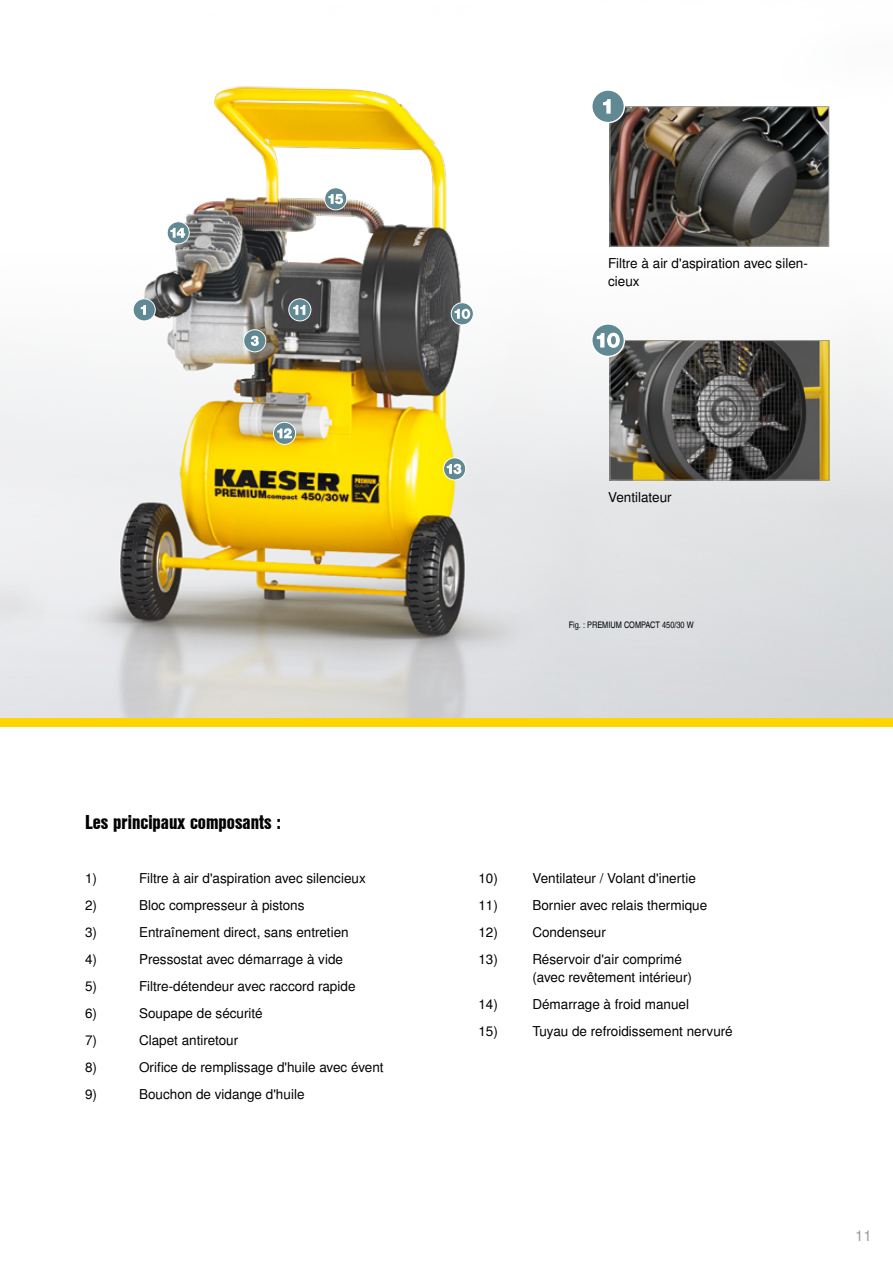
<style>
.page{position:relative;width:893px;height:1263px;background:#fff}
.page>*{position:absolute;margin:0;border:0;box-sizing:border-box;transform-origin:0 0}
.t1{font:19.5px "Nimbus San L Bla Con";color:#000}
.t2{font:15px "Nimbus San L";color:#9d9d9c}
.t3{font:13.5px/18px "Nimbus San L";color:#000}
.t4{font:9px "Nimbus San L Reg Con";color:#000}
</style>
<div class="page">
<img style="left:0;top:86px;width:893px;height:633px">
<div style="left:0;top:719px;width:893px;height:8px;background:#ffd500"></div>
<img style="left:611px;top:342px;width:216px;height:136px">
<div style="left:609px;top:340px;width:220px;height:140px;border:1px solid #9d9d9c"></div>
<img style="left:611px;top:108px;width:216px;height:137px">
<div style="left:609px;top:106px;width:220px;height:141px;border:1px solid #9d9d9c"></div>
<svg style="left:133px;top:298px;width:23px;height:23px"></svg>
<svg style="left:243px;top:329px;width:23px;height:23px"></svg>
<svg style="left:451px;top:302px;width:23px;height:23px"></svg>
<svg style="left:288px;top:298px;width:23px;height:23px"></svg>
<svg style="left:273px;top:422px;width:23px;height:23px"></svg>
<svg style="left:443px;top:457px;width:23px;height:23px"></svg>
<svg style="left:167px;top:221px;width:23px;height:23px"></svg>
<svg style="left:324px;top:187px;width:23px;height:23px"></svg>
<svg style="left:591px;top:89px;width:34px;height:34px"></svg>
<svg style="left:591px;top:323px;width:34px;height:34px"></svg>
<h1 class="t1" style="left:85px;top:808px;width:197px">Les principaux composants :</h1>
<p class="t3" style="left:85px;top:870px;width:14px">1)</p>
<p class="t3" style="left:139px;top:870px;width:228px">Filtre à air d'aspiration avec silencieux</p>
<p class="t3" style="left:85px;top:897px;width:14px">2)</p>
<p class="t3" style="left:139px;top:897px;width:167px">Bloc compresseur à pistons</p>
<p class="t3" style="left:85px;top:924px;width:14px">3)</p>
<p class="t3" style="left:139px;top:924px;width:211px">Entraînement direct, sans entretien</p>
<p class="t3" style="left:85px;top:951px;width:14px">4)</p>
<p class="t3" style="left:139px;top:951px;width:205px">Pressostat avec démarrage à vide</p>
<p class="t3" style="left:85px;top:978px;width:14px">5)</p>
<p class="t3" style="left:139px;top:978px;width:218px">Filtre-détendeur avec raccord rapide</p>
<p class="t3" style="left:85px;top:1005px;width:14px">6)</p>
<p class="t3" style="left:139px;top:1005px;width:125px">Soupape de sécurité</p>
<p class="t3" style="left:85px;top:1032px;width:14px">7)</p>
<p class="t3" style="left:139px;top:1032px;width:101px">Clapet antiretour</p>
<p class="t3" style="left:85px;top:1059px;width:14px">8)</p>
<p class="t3" style="left:139px;top:1059px;width:246px">Orifice de remplissage d'huile avec évent</p>
<p class="t3" style="left:85px;top:1086px;width:14px">9)</p>
<p class="t3" style="left:139px;top:1086px;width:167px">Bouchon de vidange d'huile</p>
<p class="t3" style="left:608px;top:255px;width:201px">Filtre à air d'aspiration avec silen&shy;cieux</p>
<p class="t3" style="left:608px;top:489px;width:65px">Ventilateur</p>
<p class="t4" style="left:569px;top:620px;width:126px">Fig. : PREMIUM COMPACT 450/30 W</p>
<p class="t3" style="left:478px;top:870px;width:21px">10)</p>
<p class="t3" style="left:532px;top:870px;width:165px">Ventilateur / Volant d'inertie</p>
<p class="t3" style="left:478px;top:897px;width:21px">11)</p>
<p class="t3" style="left:532px;top:897px;width:176px">Bornier avec relais thermique</p>
<p class="t3" style="left:478px;top:924px;width:21px">12)</p>
<p class="t3" style="left:532px;top:924px;width:75px">Condenseur</p>
<p class="t3" style="left:478px;top:951px;width:21px">13)</p>
<p class="t3" style="left:532px;top:951px;width:161px">Réservoir d'air comprimé (avec revêtement intérieur)</p>
<p class="t3" style="left:478px;top:996px;width:21px">14)</p>
<p class="t3" style="left:532px;top:996px;width:158px">Démarrage à froid manuel</p>
<p class="t3" style="left:478px;top:1023px;width:21px">15)</p>
<p class="t3" style="left:532px;top:1023px;width:202px">Tuyau de refroidissement nervuré</p>
<p class="t2" style="left:855px;top:1226px;width:18px">11</p>
</div>
